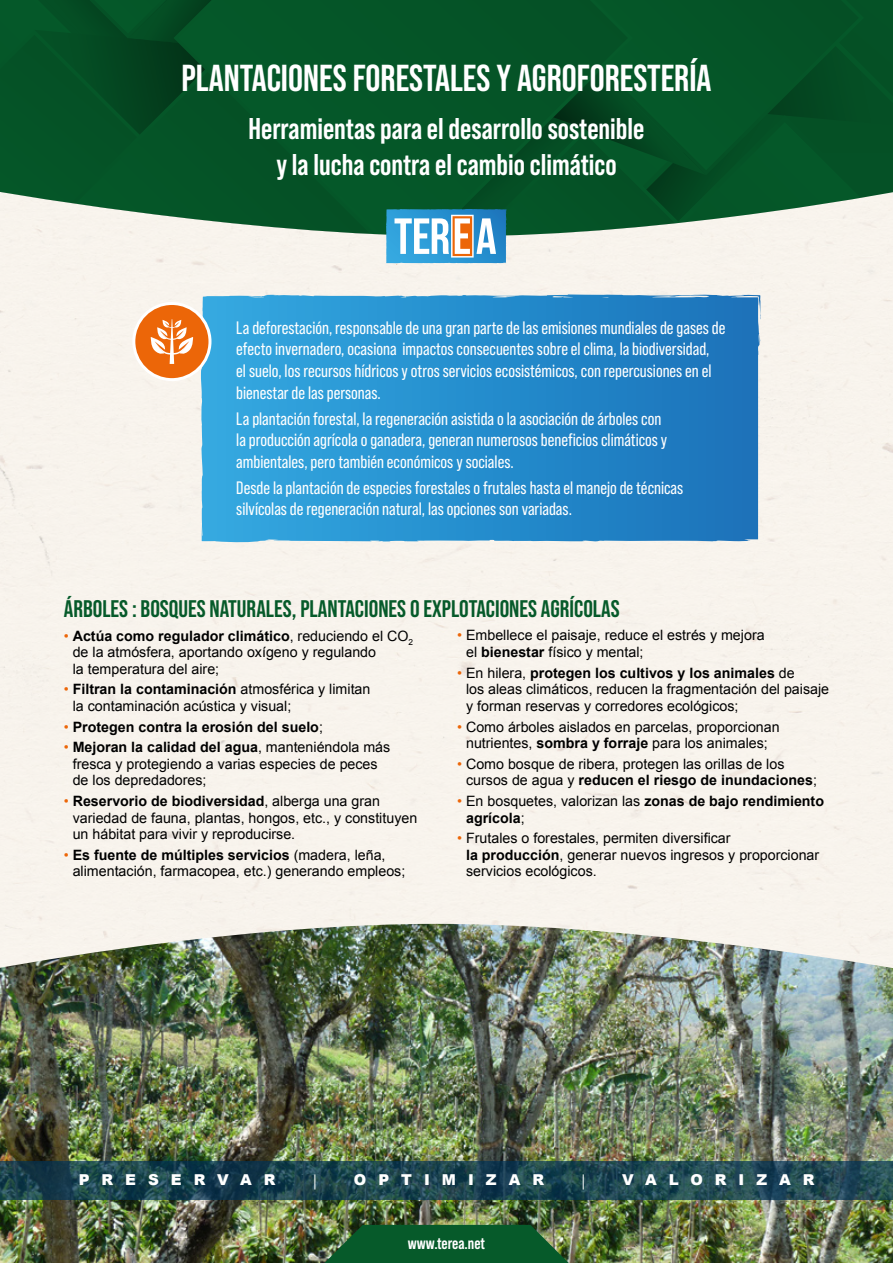
<style>
.page{position:relative;width:893px;height:1263px;background:#fff}
.page>*{position:absolute;margin:0;border:0;box-sizing:border-box;transform-origin:0 0}
.t1{font:700 37.5px "Bebas Neue Pro";color:#fff}
.t2{font:700 30px/36px "Bebas Neue Pro";color:#fff;text-align:center}
.t3{font:700 24px "Bebas Neue Pro";color:#065a2a}
.t4{font:18px/21.6px "Bebas Neue Pro";color:#fff}
.t5{font:700 16.65px "Bebas Neue Pro";color:#fff}
.t6{font:900 15px "Arial";letter-spacing:.8em;color:#fff}
.t7{font:14.25px/16.5px "Arial";color:#000}
.t8{font:700 14.25px/16.5px "Arial";color:#000}
.s1{color:#ec6608}
.s2{font-weight:700}
.s3{font-weight:400;color:#ec6608}
.s4{font-weight:400}
</style>
<div class="page">
<img style="left:0;top:264px;width:893px;height:660px">
<img style="left:0;top:924px;width:893px;height:339px">
<svg style="left:201px;top:295px;width:367px;height:248px;background:#2d98d4"></svg>
<svg style="left:0;top:0;width:893px;height:264px;background:#2c6d49"></svg>
<img style="left:324px;top:1225px;width:245px;height:38px">
<div style="left:134px;top:303px;width:76px;height:77px;background:#ec6608;border-radius:50%"></div>
<div style="left:132px;top:302px;width:79px;height:79px;border:3px solid #fff;border-radius:50%"></div>
<svg style="left:150px;top:319px;width:43px;height:45px"></svg>
<svg style="left:0;top:1161px;width:893px;height:38px;background:#1d4550"></svg>
<svg style="left:314px;top:1174px;width:1px;height:15px"></svg>
<svg style="left:583px;top:1174px;width:1px;height:15px"></svg>
<h1 class="t1" style="left:181px;top:56px;width:532px">PLANTACIONES FORESTALES Y AGROFORESTERÍA</h1>
<h2 class="t2" style="left:249px;top:111px;width:397px">Herramientas para el desarrollo sostenible y la lucha contra el cambio climático</h2>
<p class="t4" style="left:236px;top:317px;width:491px">La deforestación, responsable de una gran parte de las emisiones mundiales de gases de efecto invernadero, ocasiona impactos consecuentes sobre el clima, la biodiversidad,<br>el suelo, los recursos hídricos y otros servicios ecosistémicos, con repercusiones en el bienestar de las personas.</p>
<p class="t4" style="left:236px;top:407px;width:433px">La plantación forestal, la regeneración asistida o la asociación de árboles con la producción agrícola o ganadera, generan numerosos beneficios climáticos y ambientales, pero también económicos y sociales.</p>
<p class="t4" style="left:236px;top:476px;width:448px">Desde la plantación de especies forestales o frutales hasta el manejo de técnicas silvícolas de regeneración natural, las opciones son variadas.</p>
<h3 class="t3" style="left:64px;top:595px;width:557px">ÁRBOLES : BOSQUES NATURALES, PLANTACIONES O EXPLOTACIONES AGRÍCOLAS</h3>
<p class="t7" style="left:73px;top:627px;width:342px;text-indent:-9px"><span class="s1">•</span> <span class="s2">Actúa como regulador climático</span>, reduciendo el CO<sub>2 </sub>de la atmósfera, aportando oxígeno y regulando<br>la temperatura del aire;</p>
<p class="t7" style="left:73px;top:681px;width:299px;text-indent:-9px"><span class="s1">•</span> <span class="s2">Filtran la contaminación</span> atmosférica y limitan la contaminación acústica y visual;</p>
<p class="t8" style="left:64px;top:719px;width:261px"><span class="s3">•</span> Protegen contra la erosión del suelo<span class="s4">;</span></p>
<p class="t7" style="left:73px;top:739px;width:319px;text-indent:-9px"><span class="s1">•</span> <span class="s2">Mejoran la calidad del agua</span>, manteniéndola más fresca y protegiendo a varias especies de peces de los depredadores;</p>
<p class="t7" style="left:73px;top:793px;width:346px;text-indent:-9px"><span class="s1">•</span> <span class="s2">Reservorio de biodiversidad</span>, alberga una gran variedad de fauna, plantas, hongos, etc., y constituyen un hábitat para vivir y reproducirse.</p>
<p class="t7" style="left:73px;top:847px;width:334px;text-indent:-9px"><span class="s1">•</span> <span class="s2">Es fuente de múltiples servicios</span> (madera, leña, alimentación, farmacopea, etc.) generando empleos;</p>
<p class="t7" style="left:466px;top:627px;width:300px;text-indent:-9px"><span class="s1">•</span> Embellece el paisaje, reduce el estrés y mejora el <span class="s2">bienestar</span> físico y mental;</p>
<p class="t7" style="left:466px;top:665px;width:365px;text-indent:-9px"><span class="s1">•</span> En hilera, <span class="s2">protegen los cultivos y los animales</span> de<br>los aleas climáticos, reducen la fragmentación del paisaje y forman reservas y corredores ecológicos;</p>
<p class="t7" style="left:457px;top:718px;width:324px;text-align:center"><span class="s1">•</span> Como árboles aislados en parcelas, proporcionan nutrientes, <span class="s2">sombra y forraje</span> para los animales;</p>
<p class="t7" style="left:466px;top:756px;width:352px;text-indent:-9px"><span class="s1">•</span> Como bosque de ribera, protegen las orillas de los cursos de agua y <span class="s2">reducen el riesgo de inundaciones</span>;</p>
<p class="t8" style="left:466px;top:793px;width:359px;text-indent:-9px"><span class="s3">•</span> <span class="s4">En bosquetes, valorizan las</span> zonas de bajo rendimiento agrícola<span class="s4">;</span></p>
<p class="t7" style="left:466px;top:830px;width:355px;text-indent:-9px"><span class="s1">•</span> Frutales o forestales, permiten diversificar<br><span class="s2">la producción</span>, generar nuevos ingresos y proporcionar servicios ecológicos.</p>
<p class="t6" style="left:79px;top:1169px;width:198px">PRESERVAR</p>
<p class="t6" style="left:354px;top:1169px;width:192px">OPTIMIZAR</p>
<p class="t6" style="left:622px;top:1169px;width:194px">VALORIZAR</p>
<p class="t5" style="left:408px;top:1234px;width:79px">www.terea.net</p>
</div>
